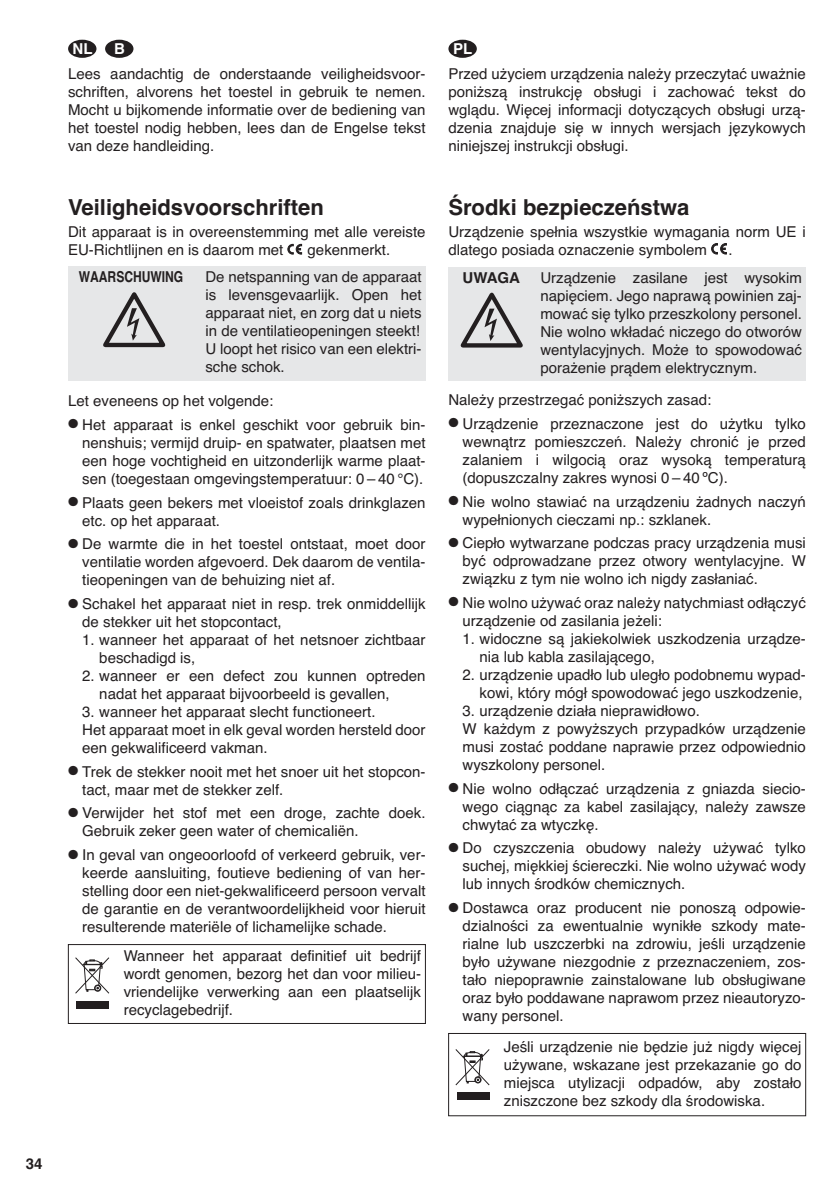
<style>
.page{position:relative;width:840px;height:1191px;background:#fff}
.page>*{position:absolute;margin:0;border:0;box-sizing:border-box;transform-origin:0 0}
.t1{font:700 22px "Helvetica";color:#231f20}
.t2{font:15px/18px "Helvetica";color:#231f20;text-align:justify}
.t3{font:700 condensed 15px "Helvetica";color:#231f20}
.t4{font:700 15px "Helvetica";color:#231f20}
.t5{font:700 15px "Helvetica";color:#fff}
</style>
<div class="page">
<div style="left:68px;top:944px;width:357px;height:79px;border:1px solid #231f20"></div>
<svg style="left:75px;top:957px;width:35px;height:37px"></svg>
<div style="left:77px;top:1000px;width:32px;height:8px;background:#231f20"></div>
<div style="left:68px;top:267px;width:357px;height:114px;background:#e6e7e8"></div>
<svg style="left:103px;top:292px;width:63px;height:56px"></svg>
<svg style="left:292px;top:243px;width:11px;height:11px"></svg>
<svg style="left:287px;top:244px;width:14px;height:10px"></svg>
<div style="left:448px;top:1033px;width:357px;height:83px;border:1px solid #231f20"></div>
<svg style="left:455px;top:1049px;width:34px;height:36px"></svg>
<div style="left:456px;top:1092px;width:33px;height:8px;background:#231f20"></div>
<div style="left:448px;top:267px;width:357px;height:113px;background:#e6e7e8"></div>
<svg style="left:460px;top:292px;width:63px;height:56px"></svg>
<svg style="left:711px;top:243px;width:15px;height:11px"></svg>
<div style="left:68px;top:40px;width:28px;height:18px;background:#231f20;border-radius:50%"></div>
<div style="left:105px;top:40px;width:28px;height:18px;background:#231f20;border-radius:50%"></div>
<div style="left:448px;top:40px;width:28px;height:18px;background:#231f20;border-radius:50%"></div>
<p class="t4" style="left:26px;top:1157px;width:18px">34</p>
<p class="t5" style="left:72px;top:43px;width:21px">NL</p>
<p class="t5" style="left:114px;top:43px;width:12px">B</p>
<p class="t5" style="left:453px;top:43px;width:21px">PL</p>
<p class="t2" style="left:68px;top:66px;width:359px">Lees aandachtig de onderstaande veiligheidsvoor&shy;schriften, alvorens het toestel in gebruik te ne men.<br>Mocht u bijkomende informatie over de bediening van het toestel nodig hebben, lees dan de En gelse tekst van deze hand lei ding.</p>
<h1 class="t1" style="left:68px;top:199px;width:257px">Veiligheidsvoorschriften</h1>
<p class="t2" style="left:68px;top:224px;width:359px">Dit apparaat is in overeenstemming met alle vereiste<br>EU-Richtlijnen en is daarom met</p>
<p class="t2" style="left:307px;top:242px;width:84px">gekenmerkt.</p>
<p class="t3" style="left:79px;top:271px;width:106px">WAARSCHUWING</p>
<p class="t2" style="left:205px;top:269px;width:217px">De netspanning van de ap paraat is levensgevaarlijk. Open het apparaat niet, en zorg dat u niets in de ventilatieopeningen steekt!<br>U loopt het risico van een elektri&shy;sche schok.</p>
<p class="t2" style="left:68px;top:393px;width:207px">Let eveneens op het volgende:</p>
<p class="t2" style="left:82px;top:417px;width:344px;text-indent:-14px">● Het apparaat is enkel geschikt voor gebruik bin&shy;nenshuis; vermijd druip- en spatwater, plaatsen met een hoge vochtigheid en uitzonderlijk warme plaat&shy;sen (toegestaan omgevingstemperatuur: 0 – 40 °C).</p>
<p class="t2" style="left:82px;top:495px;width:344px;text-indent:-14px">● Plaats geen bekers met vloeistof zoals drinkglazen etc. op het apparaat.</p>
<p class="t2" style="left:82px;top:536px;width:344px;text-indent:-14px">● De warmte die in het toestel ontstaat, moet door ventilatie worden afgevoerd. Dek daar om de ventila&shy;tieopeningen van de behuizing niet af.</p>
<p class="t2" style="left:82px;top:596px;width:344px;text-indent:-14px">● Schakel het apparaat niet in resp. trek onmiddellijk de stekker uit het stopcontact,</p>
<p class="t2" style="left:99px;top:632px;width:327px;text-indent:-17px">1. wanneer het apparaat of het netsnoer zichtbaar beschadigd is,</p>
<p class="t2" style="left:99px;top:668px;width:327px;text-indent:-17px">2. wanneer er een defect zou kunnen optreden nadat het apparaat bijvoorbeeld is gevallen,</p>
<p class="t2" style="left:82px;top:704px;width:344px;text-align:left">3. wanneer het apparaat slecht functioneert.<br>Het apparaat moet in elk geval worden hersteld door een gekwalificeerd vakman.</p>
<p class="t2" style="left:82px;top:764px;width:344px;text-indent:-14px">● Trek de stekker nooit met het snoer uit het stopcon&shy;tact, maar met de stekker zelf.</p>
<p class="t2" style="left:82px;top:805px;width:344px;text-indent:-14px">● Verwijder het stof met een droge, zachte doek.<br>Gebruik zeker geen water of chemicaliën.</p>
<p class="t2" style="left:82px;top:847px;width:344px;text-indent:-14px">● In geval van ongeoorloofd of verkeerd ge bruik, ver&shy;keerde aansluiting, foutieve bediening of van her&shy;stelling door een niet-gekwalificeerd persoon vervalt de garantie en de verantwoordelijkheid voor hieruit resulterende materiële of lichamelijke schade.</p>
<p class="t2" style="left:124px;top:948px;width:299px">Wanneer het apparaat definitief uit be drijf wordt genomen, bezorg het dan voor milieu&shy;vriendelijke verwerking aan een plaatselijk recyclagebedrijf.</p>
<p class="t2" style="left:448px;top:66px;width:359px">Przed użyciem urządzenia należy przeczytać uważnie poniższą instrukcję obsługi i zachować tekst do wglądu. Więcej informacji dotyczących obsługi urzą&shy;dzenia znajduje się w innych wersjach językowych niniejszej instrukcji obsługi.</p>
<h1 class="t1" style="left:448px;top:199px;width:242px">Środki bezpieczeństwa</h1>
<p class="t2" style="left:448px;top:224px;width:359px">Urządzenie spełnia wszystkie wymagania norm UE i dlatego posiada oznaczenie symbolem</p>
<p class="t2" style="left:728px;top:242px;width:6px">.</p>
<p class="t4" style="left:462px;top:272px;width:59px">UWAGA</p>
<p class="t2" style="left:540px;top:270px;width:263px">Urządzenie zasilane jest wysokim napięciem. Jego naprawą powinien zaj&shy;mować się tylko przeszkolony personel.<br>Nie wolno wkładać niczego do otworów wentylacyjnych. Może to spowodować porażenie prądem elektrycznym.</p>
<p class="t2" style="left:448px;top:392px;width:264px">Należy przestrzegać poniższych zasad:</p>
<p class="t2" style="left:462px;top:416px;width:344px;text-indent:-14px">● Urządzenie przeznaczone jest do użytku tylko wewnątrz pomieszczeń. Należy chronić je przed zalaniem i wilgocią oraz wysoką temperaturą (dopuszczalny zakres wynosi 0 – 40 ºC).</p>
<p class="t2" style="left:462px;top:494px;width:344px;text-indent:-14px">● Nie wolno stawiać na urządzeniu żadnych naczyń wypełnionych cieczami np.: szklanek.</p>
<p class="t2" style="left:462px;top:535px;width:344px;text-indent:-14px">● Ciepło wytwarzane podczas pracy urządzenia musi być odprowadzane przez otwory wentylacyjne. W związku z tym nie wolno ich nigdy zasłaniać.</p>
<p class="t2" style="left:462px;top:595px;width:344px;text-indent:-14px">● Nie wolno używać oraz należy natychmiast odłączyć urządzenie od zasilania jeżeli:</p>
<p class="t2" style="left:479px;top:631px;width:327px;text-indent:-17px">1. widoczne są jakiekolwiek uszkodzenia urządze&shy;nia lub kabla zasilającego,</p>
<p class="t2" style="left:462px;top:667px;width:344px;text-align:right">2. urządzenie upadło lub uległo podobnemu wypad&shy;kowi, który mógł spowodować jego uszkodzenie,</p>
<p class="t2" style="left:462px;top:703px;width:344px;text-align:left">3. urządzenie działa nieprawidłowo.<br>W każdym z powyższych przypadków urządzenie musi zostać poddane naprawie przez odpowiednio wyszkolony personel.</p>
<p class="t2" style="left:462px;top:781px;width:344px;text-indent:-14px">● Nie wolno odłączać urządzenia z gniazda siecio&shy;wego ciągnąc za kabel zasilający, należy zawsze chwytać za wtyczkę.</p>
<p class="t2" style="left:462px;top:840px;width:344px;text-indent:-14px">● Do czyszczenia obudowy należy używać tylko suchej, miękkiej ściereczki. Nie wolno używać wody lub innych środków chemicznych.</p>
<p class="t2" style="left:462px;top:900px;width:344px;text-indent:-14px">● Dostawca oraz producent nie ponoszą odpowie&shy;dzialności za ewentualnie wynikłe szkody mate&shy;rialne lub uszczerbki na zdrowiu, jeśli urządzenie było używane niezgodnie z przeznaczeniem, zos&shy;tało niepoprawnie zainstalowane lub obsługiwane oraz było poddawane naprawom przez nieautoryzo&shy;wany personel.</p>
<p class="t2" style="left:503px;top:1038px;width:299px">Jeśli urządzenie nie będzie już nigdy więcej używane, wskazane jest przekazanie go do miejsca utylizacji odpadów, aby zostało zniszczone bez szkody dla środowiska.</p>
</div>
